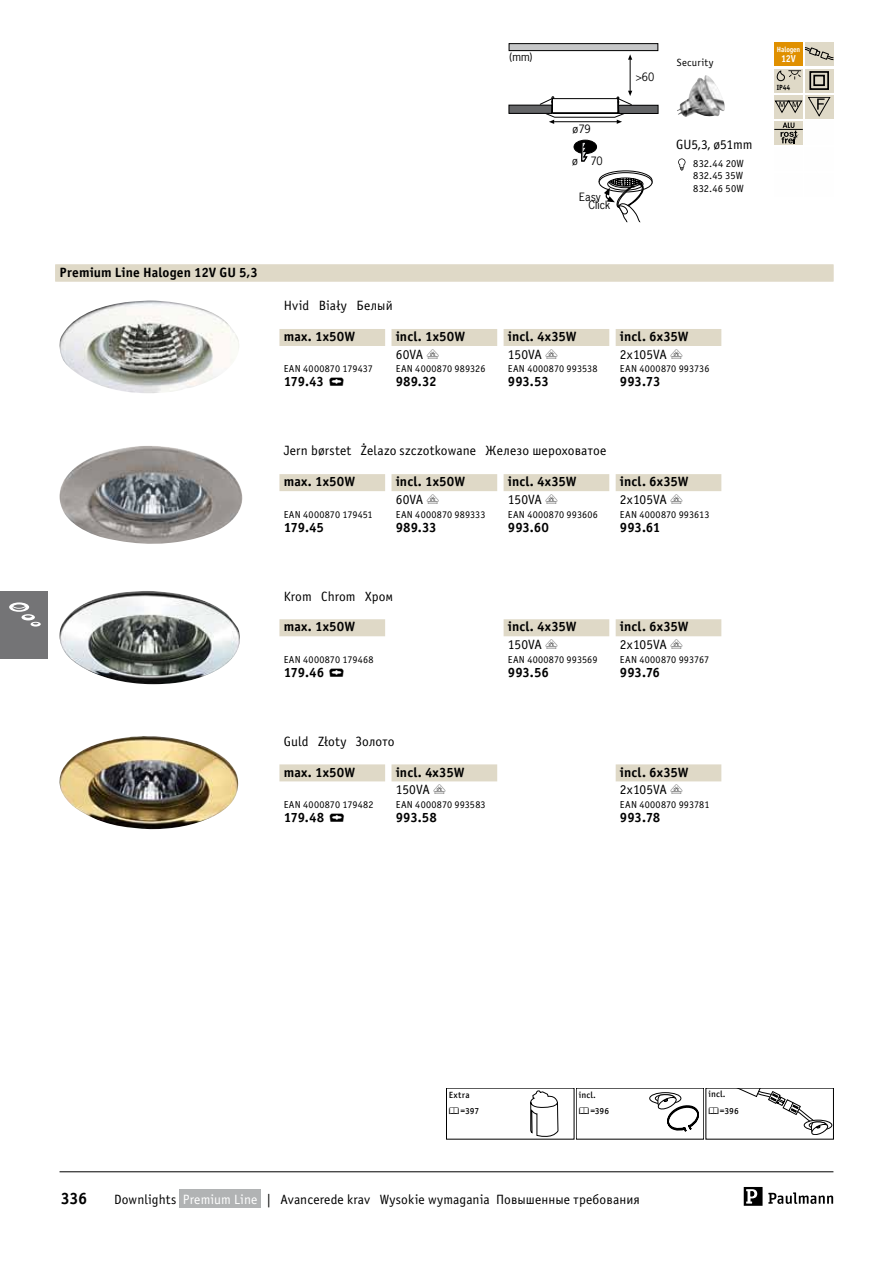
<style>
.page{position:relative;width:893px;height:1263px;background:#fff}
.page>*{position:absolute;margin:0;border:0;box-sizing:border-box;transform-origin:0 0}
.t1{font:16.5px "P Officina Sans Bold ITC";color:#000}
.t2{font:13.5px "P Officina Sans Bold ITC";letter-spacing:.01em;color:#000}
.t3{font:13.5px "P Officina Sans Book ITC";letter-spacing:.01em;color:#000}
.t4{font:10.8px/8.7px "News Gothic Pro";color:#000}
.t5{font:10.5px/12.6px "P Officina Sans Book ITC";letter-spacing:.015em;color:#000;text-align:justify}
.t6{font:10.2px "P Officina Sans Book ITC";letter-spacing:.015em;color:#000}
.t7{font:10.05px "P Officina Sans Bold ITC";color:#fff;scale:.9 1}
.t8{font:9px/16.2px "P Officina Sans Medium ITC";letter-spacing:.02em;color:#000}
.t9{font:7.5px "P Officina Sans Bold ITC";letter-spacing:-.01em;color:#fff;scale:.9 1}
.t10{font:7.5px "P Officina Sans Bold ITC";color:#000;scale:.9 1}
.s1{font-family:"Paulmann";font-size:12px}
.s2{font-family:"Paulmann"}
.s3{color:#fff}
</style>
<div class="page">
<div style="left:0;top:592px;width:48px;height:67px;background:#747476"></div>
<svg style="left:9px;top:602px;width:32px;height:24px"></svg>
<hr style="left:60px;top:1171px;width:773px;height:1px;background:#000">
<div style="left:180px;top:1190px;width:81px;height:18px;background:#b1b3b4"></div>
<svg style="left:744px;top:1187px;width:89px;height:19px"></svg>
<svg style="left:678px;top:158px;width:7px;height:13px"></svg>
<img style="left:59px;top:301px;width:180px;height:92px">
<img style="left:59px;top:736px;width:179px;height:93px">
<img style="left:60px;top:591px;width:180px;height:93px">
<img style="left:59px;top:446px;width:183px;height:98px">
<img style="left:677px;top:75px;width:48px;height:42px">
<div style="left:774px;top:43px;width:29px;height:23px;background:#e09000"></div>
<div style="left:805px;top:43px;width:28px;height:23px;background:#dfd9c7"></div>
<svg style="left:805px;top:47px;width:28px;height:14px"></svg>
<div style="left:774px;top:69px;width:29px;height:23px;background:#dfd9c7"></div>
<svg style="left:777px;top:70px;width:24px;height:11px"></svg>
<div style="left:805px;top:69px;width:28px;height:23px;background:#dfd9c7"></div>
<svg style="left:809px;top:71px;width:20px;height:19px"></svg>
<div style="left:805px;top:95px;width:28px;height:24px;background:#dfd9c7"></div>
<svg style="left:808px;top:97px;width:22px;height:19px"></svg>
<svg style="left:774px;top:121px;width:29px;height:24px"></svg>
<svg style="left:774px;top:122px;width:29px;height:21px"></svg>
<div style="left:774px;top:95px;width:29px;height:24px;background:#dfd9c7"></div>
<svg style="left:775px;top:100px;width:27px;height:13px"></svg>
<div style="left:509px;top:105px;width:43px;height:8px;background:#646567"></div>
<div style="left:509px;top:105px;width:43px;height:9px;border:1px solid #000"></div>
<div style="left:619px;top:105px;width:39px;height:8px;background:#646567"></div>
<div style="left:618px;top:105px;width:40px;height:9px;border:1px solid #000"></div>
<div style="left:574px;top:140px;width:23px;height:14px;background:#000;border-radius:50%"></div>
<div style="left:574px;top:140px;width:23px;height:14px;border:1px solid #000;border-radius:50%"></div>
<svg style="left:581px;top:139px;width:10px;height:23px"></svg>
<svg style="left:598px;top:170px;width:55px;height:52px"></svg>
<hr style="left:630px;top:58px;width:1px;height:35px;background:#000">
<svg style="left:628px;top:54px;width:4px;height:6px"></svg>
<svg style="left:539px;top:91px;width:94px;height:33px"></svg>
<div style="left:509px;top:44px;width:149px;height:7px;background:#c6c7c8"></div>
<div style="left:509px;top:43px;width:149px;height:8px;border:1px solid #000"></div>
<svg style="left:530px;top:1090px;width:28px;height:47px"></svg>
<svg style="left:737px;top:1088px;width:95px;height:47px"></svg>
<svg style="left:649px;top:1092px;width:50px;height:40px"></svg>
<div style="left:279px;top:329px;width:106px;height:17px;background:#dfd9c7"></div>
<div style="left:391px;top:329px;width:106px;height:17px;background:#dfd9c7"></div>
<div style="left:504px;top:329px;width:105px;height:17px;background:#dfd9c7"></div>
<div style="left:616px;top:329px;width:105px;height:17px;background:#dfd9c7"></div>
<div style="left:279px;top:474px;width:106px;height:17px;background:#dfd9c7"></div>
<div style="left:391px;top:474px;width:106px;height:17px;background:#dfd9c7"></div>
<div style="left:504px;top:474px;width:105px;height:17px;background:#dfd9c7"></div>
<div style="left:616px;top:474px;width:105px;height:17px;background:#dfd9c7"></div>
<div style="left:279px;top:619px;width:106px;height:17px;background:#dfd9c7"></div>
<div style="left:504px;top:619px;width:105px;height:17px;background:#dfd9c7"></div>
<div style="left:616px;top:619px;width:105px;height:17px;background:#dfd9c7"></div>
<div style="left:279px;top:764px;width:106px;height:17px;background:#dfd9c7"></div>
<div style="left:391px;top:764px;width:106px;height:17px;background:#dfd9c7"></div>
<div style="left:616px;top:764px;width:105px;height:17px;background:#dfd9c7"></div>
<div style="left:55px;top:264px;width:778px;height:17px;background:#dfd9c7"></div>
<p class="t2" style="left:60px;top:264px;width:200px">Premium Line Halogen 12V GU 5,3</p>
<p class="t4" style="left:510px;top:52px;width:24px">(mm)</p>
<p class="t4" style="left:573px;top:124px;width:20px">ø79</p>
<p class="t4" style="left:572px;top:156px;width:32px">ø 70</p>
<p class="t4" style="left:589px;top:192px;width:23px;text-indent:-9px">Easy<br>Click</p>
<p class="t4" style="left:636px;top:73px;width:20px">&gt;60</p>
<p class="t5" style="left:677px;top:57px;width:38px">Security</p>
<p class="t3" style="left:676px;top:137px;width:78px">GU5,3, ø51mm</p>
<p class="t5" style="left:693px;top:157px;width:52px">832.44 20W 832.45 35W 832.46 50W</p>
<p class="t9" style="left:777px;top:44px;width:27px">Halogen</p>
<p class="t7" style="left:781px;top:52px;width:18px">12V</p>
<p class="t10" style="left:777px;top:83px;width:17px">IP44</p>
<p class="t3" style="left:284px;top:298px;width:110px">Hvid Biały Белый</p>
<p class="t2" style="left:284px;top:328px;width:73px">max. 1x50W</p>
<p class="t2" style="left:396px;top:328px;width:71px">incl. 1x50W</p>
<p class="t3" style="left:396px;top:346px;width:45px">60VA <span class="s1">$</span></p>
<p class="t2" style="left:508px;top:328px;width:70px">incl. 4x35W</p>
<p class="t3" style="left:508px;top:346px;width:52px">150VA <span class="s1">$</span></p>
<p class="t2" style="left:620px;top:328px;width:70px">incl. 6x35W</p>
<p class="t3" style="left:620px;top:346px;width:64px">2x105VA <span class="s1">$</span></p>
<p class="t6" style="left:284px;top:363px;width:91px">EAN 4000870 179437</p>
<p class="t2" style="left:284px;top:373px;width:64px">179.43 <span class="s1">¥</span></p>
<p class="t6" style="left:396px;top:363px;width:91px">EAN 4000870 989326</p>
<p class="t2" style="left:396px;top:373px;width:42px">989.32</p>
<p class="t6" style="left:508px;top:363px;width:91px">EAN 4000870 993538</p>
<p class="t2" style="left:508px;top:373px;width:43px">993.53</p>
<p class="t6" style="left:620px;top:363px;width:91px">EAN 4000870 993736</p>
<p class="t2" style="left:620px;top:373px;width:42px">993.73</p>
<p class="t3" style="left:284px;top:443px;width:324px">Jern børstet Żelazo szczotkowane Железо шероховатое</p>
<p class="t2" style="left:284px;top:473px;width:73px">max. 1x50W</p>
<p class="t2" style="left:396px;top:473px;width:71px">incl. 1x50W</p>
<p class="t3" style="left:396px;top:491px;width:45px">60VA <span class="s1">$</span></p>
<p class="t2" style="left:508px;top:473px;width:70px">incl. 4x35W</p>
<p class="t3" style="left:508px;top:491px;width:52px">150VA <span class="s1">$</span></p>
<p class="t2" style="left:620px;top:473px;width:70px">incl. 6x35W</p>
<p class="t3" style="left:620px;top:491px;width:64px">2x105VA <span class="s1">$</span></p>
<p class="t6" style="left:284px;top:508px;width:91px">EAN 4000870 179451</p>
<p class="t2" style="left:284px;top:519px;width:42px">179.45</p>
<p class="t6" style="left:396px;top:508px;width:91px">EAN 4000870 989333</p>
<p class="t2" style="left:396px;top:519px;width:42px">989.33</p>
<p class="t6" style="left:508px;top:508px;width:92px">EAN 4000870 993606</p>
<p class="t2" style="left:508px;top:519px;width:43px">993.60</p>
<p class="t6" style="left:620px;top:508px;width:91px">EAN 4000870 993613</p>
<p class="t2" style="left:620px;top:519px;width:42px">993.61</p>
<p class="t3" style="left:284px;top:588px;width:111px">Krom Chrom Хром</p>
<p class="t2" style="left:284px;top:618px;width:73px">max. 1x50W</p>
<p class="t6" style="left:284px;top:653px;width:91px">EAN 4000870 179468</p>
<p class="t2" style="left:284px;top:664px;width:64px">179.46 <span class="s1">¥</span></p>
<p class="t2" style="left:508px;top:618px;width:70px">incl. 4x35W</p>
<p class="t3" style="left:508px;top:637px;width:52px">150VA <span class="s1">$</span></p>
<p class="t6" style="left:508px;top:653px;width:91px">EAN 4000870 993569</p>
<p class="t2" style="left:508px;top:664px;width:43px">993.56</p>
<p class="t2" style="left:620px;top:618px;width:70px">incl. 6x35W</p>
<p class="t3" style="left:620px;top:637px;width:64px">2x105VA <span class="s1">$</span></p>
<p class="t6" style="left:620px;top:653px;width:91px">EAN 4000870 993767</p>
<p class="t2" style="left:620px;top:664px;width:42px">993.76</p>
<p class="t3" style="left:284px;top:733px;width:112px">Guld Złoty Золото</p>
<p class="t2" style="left:284px;top:763px;width:73px">max. 1x50W</p>
<p class="t2" style="left:396px;top:763px;width:70px">incl. 4x35W</p>
<p class="t3" style="left:396px;top:782px;width:52px">150VA <span class="s1">$</span></p>
<p class="t2" style="left:620px;top:763px;width:70px">incl. 6x35W</p>
<p class="t3" style="left:620px;top:782px;width:64px">2x105VA <span class="s1">$</span></p>
<p class="t6" style="left:284px;top:798px;width:91px">EAN 4000870 179482</p>
<p class="t2" style="left:284px;top:809px;width:64px">179.48 <span class="s1">¥</span></p>
<p class="t6" style="left:396px;top:798px;width:91px">EAN 4000870 993583</p>
<p class="t2" style="left:396px;top:809px;width:43px">993.58</p>
<p class="t6" style="left:620px;top:798px;width:91px">EAN 4000870 993781</p>
<p class="t2" style="left:620px;top:809px;width:42px">993.78</p>
<p class="t8" style="left:449px;top:1086px;width:32px">Extra<br><span class="s2">6</span>=397</p>
<p class="t8" style="left:708px;top:1086px;width:32px">incl.<br><span class="s2">6</span>=396</p>
<p class="t8" style="left:579px;top:1086px;width:32px">incl.<br><span class="s2">6</span>=396</p>
<p class="t1" style="left:61px;top:1188px;width:28px">336</p>
<p class="t3" style="left:114px;top:1191px;width:527px">Downlights <span class="s3">Premium Line</span> | Avancerede krav Wysokie wymagania Повышенные требования</p>
</div>
